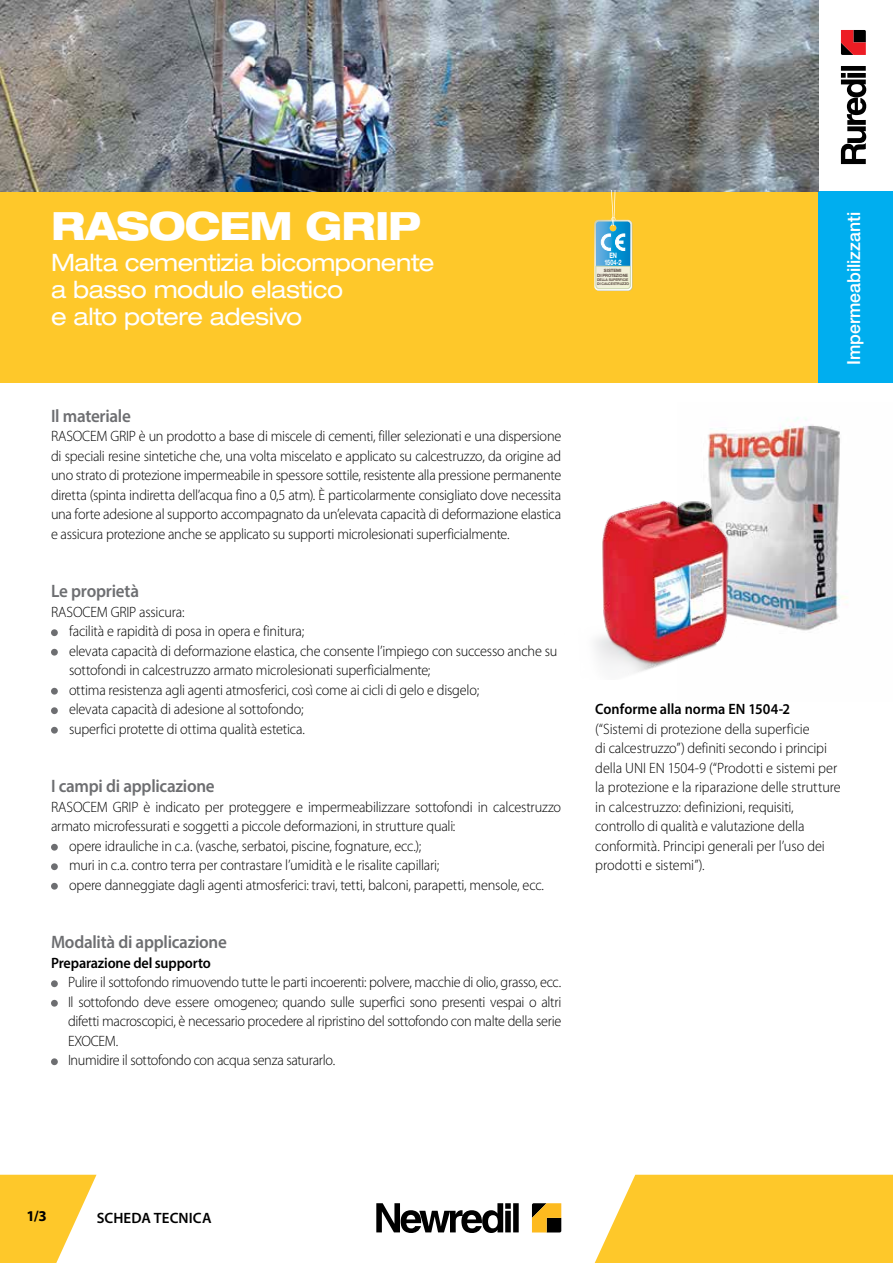
<style>
.page{position:relative;width:893px;height:1263px;background:#fff}
.page>*{position:absolute;margin:0;border:0;box-sizing:border-box;transform-origin:0 0}
.t1{font:800 expanded 39px "Helvetica Neue LT Std";letter-spacing:-.025em;color:#fff;scale:.95 1}
.t2{font:expanded 24px/27px "Helvetica Neue LT Std";letter-spacing:-.02em;color:#fff}
.t3{font:600 18px "Myriad Pro";letter-spacing:-.015em;color:#6d6e71;scale:.95 1}
.t4{font:500 18px "Helvetica Neue LT Std";color:#fff}
.t5{font:300 15px/19.5px "Myriad Pro";letter-spacing:-.015em;color:#000;scale:.95 1}
.t6{font:600 15px "Myriad Pro";color:#000;scale:.95 1}
.t7{font:600 15px "Myriad Pro";color:#000}
.t8{font:700 15px "Myriad Pro";color:#000}
.t9{font:700 7.5px/6.9px "Helvetica Neue LT Std";letter-spacing:-.025em;color:#fff;text-align:center;scale:.75 1}
.t10{font:700 4.35px/4.7px "Helvetica Neue LT Std";letter-spacing:-.025em;color:#5a4a42;text-align:center}
.t11{font:700 3.6px/3.9px "Helvetica Neue LT Std";letter-spacing:-.02em;color:#5a4a42;scale:.95 1}
</style>
<div class="page">
<svg style="left:594px;top:1175px;width:299px;height:88px;background:#fecb38"></svg>
<svg style="left:0;top:1175px;width:97px;height:88px"></svg>
<svg style="left:532px;top:1203px;width:29px;height:29px"></svg>
<div style="left:513px;top:1203px;width:6px;height:29px;background:#000"></div>
<svg style="left:376px;top:1203px;width:135px;height:30px"></svg>
<div style="left:841px;top:66px;width:25px;height:5px;background:#000"></div>
<svg style="left:841px;top:73px;width:25px;height:91px"></svg>
<svg style="left:841px;top:30px;width:25px;height:25px"></svg>
<div style="left:0;top:191px;width:893px;height:191px;background:#fec82a"></div>
<div style="left:819px;top:191px;width:74px;height:191px;background:#00aeef"></div>
<div style="left:51px;top:629px;width:7px;height:7px;background:#6d6e71;border-radius:50%"></div>
<div style="left:51px;top:649px;width:7px;height:7px;background:#6d6e71;border-radius:50%"></div>
<div style="left:51px;top:688px;width:7px;height:7px;background:#6d6e71;border-radius:50%"></div>
<div style="left:51px;top:707px;width:7px;height:7px;background:#6d6e71;border-radius:50%"></div>
<div style="left:51px;top:727px;width:7px;height:7px;background:#6d6e71;border-radius:50%"></div>
<div style="left:51px;top:844px;width:7px;height:7px;background:#6d6e71;border-radius:50%"></div>
<div style="left:51px;top:863px;width:7px;height:7px;background:#6d6e71;border-radius:50%"></div>
<div style="left:51px;top:883px;width:7px;height:7px;background:#6d6e71;border-radius:50%"></div>
<div style="left:51px;top:980px;width:7px;height:7px;background:#6d6e71;border-radius:50%"></div>
<div style="left:51px;top:1000px;width:7px;height:7px;background:#6d6e71;border-radius:50%"></div>
<div style="left:51px;top:1058px;width:7px;height:7px;background:#6d6e71;border-radius:50%"></div>
<img style="left:708px;top:417px;width:140px;height:214px">
<img style="left:595px;top:472px;width:161px;height:201px">
<img style="left:0;top:0;width:819px;height:191px">
<svg style="left:594px;top:191px;width:38px;height:100px"></svg>
<h1 class="t1" style="left:51px;top:201px;width:391px">RASOCEM GRIP</h1>
<h2 class="t2" style="left:51px;top:249px;width:385px">Malta cementizia bicomponente a basso modulo elastico<br>e alto potere adesivo</h2>
<p class="t3" style="left:51px;top:404px;width:86px">Il materiale</p>
<p class="t5" style="left:51px;top:427px;width:539px;text-align:justify">RASOCEM GRIP è un prodotto a base di miscele di cementi, filler selezionati e una dispersione di speciali resine sintetiche che, una volta miscelato e applicato su calcestruzzo, da origine ad uno strato di protezione impermeabile in spessore sottile, resistente alla pressione permanente diretta (spinta indiretta dell’acqua fino a 0,5 atm). è particolarmente consigliato dove necessita una forte adesione al supporto accompagnato da un’elevata capacità di deformazione elastica e assicura protezione anche se applicato su supporti microlesionati superficialmente.</p>
<p class="t3" style="left:51px;top:580px;width:94px">Le proprietà</p>
<p class="t5" style="left:69px;top:602px;width:515px;text-indent:-18px">RASOCEM GRIP assicura:<br>facilità e rapidità di posa in opera e finitura;<br>elevata capacità di deformazione elastica, che consente l’impiego con successo anche su sottofondi in calcestruzzo armato microlesionati superficialmente;<br>ottima resistenza agli agenti atmosferici, così come ai cicli di gelo e disgelo;<br>elevata capacità di adesione al sottofondo;<br>superfici protette di ottima qualità estetica.</p>
<p class="t3" style="left:51px;top:775px;width:174px">I campi di applicazione</p>
<p class="t5" style="left:51px;top:797px;width:539px">RASOCEM GRIP è indicato per proteggere e impermeabilizzare sottofondi in calcestruzzo</p>
<p class="t5" style="left:51px;top:817px;width:427px">armato microfessurati e soggetti a piccole deformazioni, in strutture quali:</p>
<p class="t5" style="left:69px;top:836px;width:372px">opere idrauliche in c.a. (vasche, serbatoi, piscine, fognature, ecc.);</p>
<p class="t5" style="left:69px;top:856px;width:391px">muri in c.a. contro terra per contrastare l’umidità e le risalite capillari;</p>
<p class="t5" style="left:69px;top:875px;width:502px">opere danneggiate dagli agenti atmosferici: travi, tetti, balconi, parapetti, mensole, ecc.</p>
<p class="t3" style="left:51px;top:931px;width:187px">Modalità di applicazione</p>
<p class="t6" style="left:51px;top:953px;width:170px">Preparazione del supporto</p>
<p class="t5" style="left:68px;top:973px;width:521px">Pulire il sottofondo rimuovendo tutte le parti incoerenti: polvere, macchie di olio, grasso, ecc.<br>Il sottofondo deve essere omogeneo; quando sulle superfici sono presenti vespai o altri difetti macroscopici, è necessario procedere al ripristino del sottofondo con malte della serie EXOCEM.<br>Inumidire il sottofondo con acqua senza saturarlo.</p>
<p class="t9" style="left:604px;top:251px;width:24px">EN<br>1504-2</p>
<p class="t10" style="left:597px;top:268px;width:33px">SISTEMI<br>DI PROTEZIONE</p>
<p class="t11" style="left:597px;top:278px;width:35px">DELLA SUPERFICIE<br>DI CALCESTRUZZO</p>
<p class="t4" style="left:843px;top:365px;width:155px;rotate:-90deg">Impermeabilizzanti</p>
<p class="t6" style="left:595px;top:699px;width:207px">Conforme alla norma EN 1504-2</p>
<p class="t5" style="left:595px;top:719px;width:260px">(“Sistemi di protezione della superficie<br>di calcestruzzo”) definiti secondo i principi della UNI EN 1504-9 (“Prodotti e sistemi per la protezione e la riparazione delle strutture in calcestruzzo: definizioni, requisiti, controllo di qualità e valutazione della conformità. Principi generali per l’uso dei prodotti e sistemi”).</p>
<p class="t8" style="left:26px;top:1206px;width:22px">1/3</p>
<p class="t7" style="left:97px;top:1208px;width:116px">Scheda tecnica</p>
</div>
